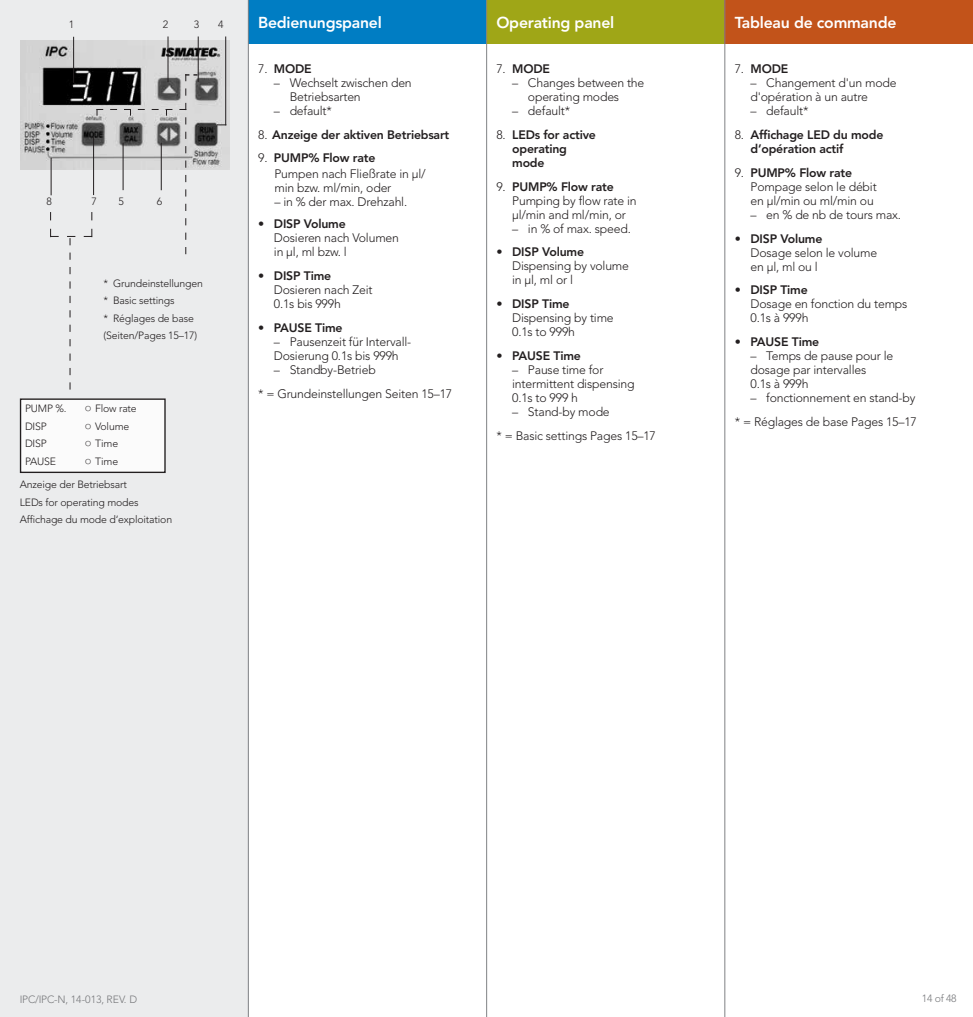
<style>
.page{position:relative;width:973px;height:1017px;background:#fff}
.page>*{position:absolute;margin:0;border:0;box-sizing:border-box;transform-origin:0 0}
.t1{font:800 15.75px "Avenir";letter-spacing:-.015em;color:#fff}
.t2{font:300 12.25px/14px "Avenir";letter-spacing:-.015em;color:#231f20}
.t3{font:800 12.25px/14px "Avenir";letter-spacing:-.015em;color:#231f20}
.t4{font:300 10.5px/17.2px "Avenir";letter-spacing:-.015em;color:#231f20}
.t5{font:300 10.5px "Avenir";color:#77787b}
.t6{font:300 10.5px "Avenir";letter-spacing:-.025em;color:#77787b}
.s1{font-family:"Times New Roman";font-weight:400;font-size:12.25px}
.s2{font-weight:300}
.s3{font-weight:800}
</style>
<div class="page">
<div style="left:0;top:0;width:248px;height:1017px;background:#ebeced"></div>
<div style="left:248px;top:0;width:238px;height:43px;background:#007dc3"></div>
<div style="left:486px;top:0;width:238px;height:43px;background:#9fa617"></div>
<div style="left:724px;top:0;width:248px;height:43px;background:#c2531a"></div>
<hr style="left:486px;top:0;width:1px;height:1017px;background:#808285">
<hr style="left:724px;top:0;width:1px;height:1017px;background:#808285">
<hr style="left:248px;top:0;width:1px;height:1017px;background:#808285">
<img style="left:20px;top:40px;width:209px;height:130px">
<hr style="left:73px;top:37px;width:1px;height:46px;background:#231f20">
<hr style="left:225px;top:37px;width:1px;height:88px;background:#231f20">
<hr style="left:167px;top:37px;width:1px;height:45px;background:#231f20">
<hr style="left:198px;top:37px;width:1px;height:45px;background:#231f20">
<svg style="left:50px;top:74px;width:147px;height:316px"></svg>
<div style="left:21px;top:399px;width:144px;height:73px;background:#fbfbfb"></div>
<div style="left:20px;top:398px;width:146px;height:75px;border:1px solid #231f20"></div>
<p class="t4" style="left:69px;top:16px;width:7px">1</p>
<p class="t4" style="left:163px;top:16px;width:7px">2</p>
<p class="t4" style="left:218px;top:16px;width:7px">4</p>
<p class="t4" style="left:194px;top:16px;width:7px">3</p>
<p class="t4" style="left:92px;top:192px;width:7px">7</p>
<p class="t4" style="left:46px;top:193px;width:7px">8</p>
<p class="t4" style="left:118px;top:193px;width:7px">5</p>
<p class="t4" style="left:157px;top:193px;width:7px">6</p>
<p class="t4" style="left:103px;top:275px;width:101px">* Grundeinstellungen * Basic settings<br>* Réglages de base (Seiten/Pages 15–17)</p>
<p class="t4" style="left:25px;top:400px;width:43px">PUMP %.</p>
<p class="t4" style="left:84px;top:400px;width:54px"><span class="s1">○</span> Flow rate</p>
<p class="t4" style="left:25px;top:417px;width:23px">DISP</p>
<p class="t4" style="left:84px;top:417px;width:46px"><span class="s1">○</span> Volume</p>
<p class="t4" style="left:25px;top:435px;width:23px">DISP</p>
<p class="t4" style="left:84px;top:435px;width:35px"><span class="s1">○</span> Time</p>
<p class="t4" style="left:25px;top:452px;width:33px">PAUSE</p>
<p class="t4" style="left:84px;top:452px;width:35px"><span class="s1">○</span> Time</p>
<p class="t4" style="left:20px;top:476px;width:154px">Anzeige der Betriebsart<br>LEDs for operating modes<br>Affichage du mode d‘exploitation</p>
<p class="t1" style="left:258px;top:13px;width:125px">Bedienungspanel</p>
<p class="t1" style="left:496px;top:13px;width:119px">Operating panel</p>
<p class="t1" style="left:734px;top:13px;width:163px">Tableau de commande</p>
<p class="t3" style="left:258px;top:61px;width:55px"><span class="s2">7.</span> MODE</p>
<p class="t2" style="left:289px;top:75px;width:124px;text-indent:-16px">– Wechselt zwischen den<br>Betriebsarten</p>
<p class="t2" style="left:274px;top:103px;width:60px">– default*</p>
<p class="t3" style="left:258px;top:127px;width:193px"><span class="s2">8.</span> Anzeige der aktiven Betriebsart</p>
<p class="t3" style="left:258px;top:151px;width:119px"><span class="s2">9.</span> PUMP% Flow rate</p>
<p class="t2" style="left:274px;top:167px;width:153px">Pumpen nach Fließrate in µl/ min bzw. ml/min, oder</p>
<p class="t2" style="left:274px;top:195px;width:134px">– in % der max. Drehzahl.</p>
<p class="t2" style="left:274px;top:217px;width:127px;text-indent:-16px">• <span class="s3">DISP Volume<br></span>Dosieren nach Volumen in µl, ml bzw. l</p>
<p class="t2" style="left:274px;top:269px;width:100px;text-indent:-16px">• <span class="s3">DISP Time<br></span>Dosieren nach Zeit<br>0.1s bis 999h</p>
<p class="t3" style="left:258px;top:321px;width:86px"><span class="s2">•</span> PAUSE Time</p>
<p class="t2" style="left:274px;top:335px;width:139px">– Pausenzeit für Intervall-<br>Dosierung 0.1s bis 999h</p>
<p class="t2" style="left:258px;top:358px;width:195px;line-height:24px;text-indent:16px">– Standby-Betrieb<br>* = Grundeinstellungen Seiten 15–17</p>
<p class="t3" style="left:496px;top:61px;width:55px"><span class="s2">7.</span> MODE</p>
<p class="t2" style="left:528px;top:75px;width:118px;text-indent:-16px">– Changes between the operating modes</p>
<p class="t2" style="left:512px;top:103px;width:60px">– default*</p>
<p class="t3" style="left:512px;top:127px;width:85px;text-indent:-16px"><span class="s2">8.</span> LEDs for active operating mode</p>
<p class="t2" style="left:512px;top:179px;width:126px;text-indent:-16px">9. <span class="s3">PUMP% Flow rate<br></span>Pumping by flow rate in µl/min and ml/min, or</p>
<p class="t2" style="left:512px;top:221px;width:120px">– in % of max. speed.</p>
<p class="t2" style="left:512px;top:245px;width:118px;text-indent:-16px">• <span class="s3">DISP Volume<br></span>Dispensing by volume in µl, ml or l</p>
<p class="t2" style="left:512px;top:297px;width:103px;text-indent:-16px">• <span class="s3">DISP Time<br></span>Dispensing by time<br>0.1s to 999h</p>
<p class="t3" style="left:496px;top:349px;width:86px"><span class="s2">•</span> PAUSE Time</p>
<p class="t2" style="left:512px;top:363px;width:124px">– Pause time for intermittent dispensing<br>0.1s to 999 h</p>
<p class="t2" style="left:496px;top:400px;width:161px;line-height:24px;text-indent:16px">– Stand-by mode<br>* = Basic settings Pages 15–17</p>
<p class="t3" style="left:734px;top:61px;width:55px"><span class="s2">7.</span> MODE</p>
<p class="t2" style="left:750px;top:75px;width:147px">– Changement d'un mode d'opération à un autre</p>
<p class="t2" style="left:750px;top:103px;width:60px">– default*</p>
<p class="t3" style="left:750px;top:127px;width:134px;text-indent:-16px"><span class="s2">8.</span> Affichage LED du mode d’opération actif</p>
<p class="t2" style="left:750px;top:165px;width:128px;text-indent:-16px">9. <span class="s3">PUMP% Flow rate<br></span>Pompage selon le débit en µl/min ou ml/min ou</p>
<p class="t2" style="left:750px;top:207px;width:152px">– en % de nb de tours max.</p>
<p class="t2" style="left:750px;top:231px;width:128px;text-indent:-16px">• <span class="s3">DISP Volume<br></span>Dosage selon le volume en µl, ml ou l</p>
<p class="t2" style="left:750px;top:283px;width:158px;text-indent:-16px">• <span class="s3">DISP Time<br></span>Dosage en fonction du temps<br>0.1s à 999h</p>
<p class="t3" style="left:734px;top:335px;width:86px"><span class="s2">•</span> PAUSE Time</p>
<p class="t2" style="left:750px;top:349px;width:144px">– Temps de pause pour le dosage par intervalles<br>0.1s à 999h</p>
<p class="t2" style="left:734px;top:386px;width:184px;line-height:24px;text-align:right">– fonctionnement en stand-by<br>* = Réglages de base Pages 15–17</p>
<p class="t5" style="left:20px;top:993px;width:119px">IPC/IPC-N, 14-013, REV. D</p>
<p class="t6" style="left:921px;top:993px;width:36px">14 of 48</p>
</div>
